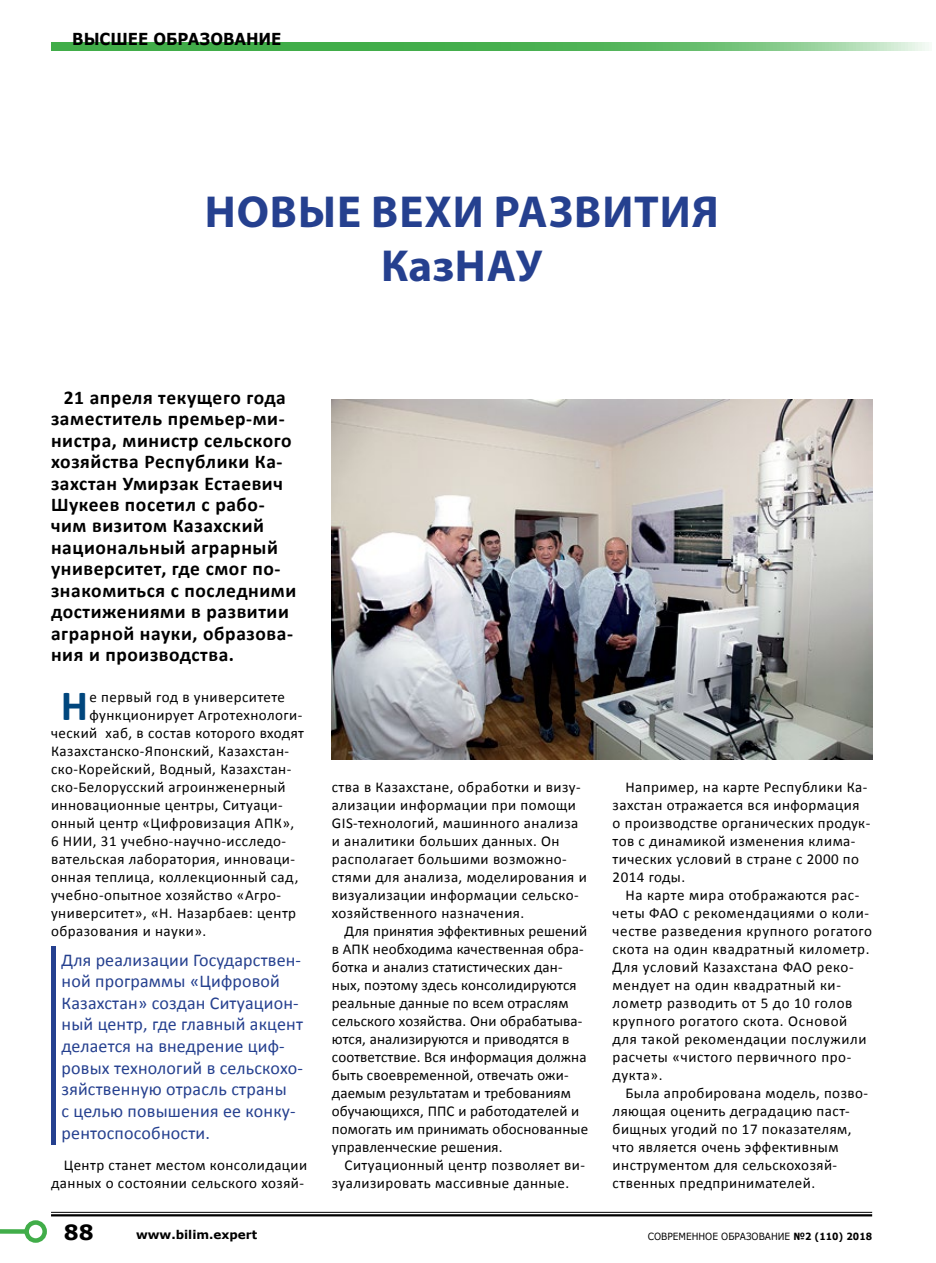
<style>
.page{position:relative;width:936px;height:1263px;background:#fff}
.page>*{position:absolute;margin:0;border:0;box-sizing:border-box;transform-origin:0 0}
.t1{font:700 45px/54px "Myriad Pro";letter-spacing:.02em;color:#25408f;text-align:center}
.t2{font:700 43.35px "Calibri";color:#00467d}
.t3{font:700 21px "Verdana";color:#000}
.t4{font:700 19.5px/21.5px "Calibri";letter-spacing:.03em;color:#000}
.t5{font:18px/21.6px "Calibri";letter-spacing:.01em;color:#25408f}
.t6{font:700 16.5px "Verdana";letter-spacing:-.005em;color:#000;scale:.91 1}
.t7{font:15px/18px "Calibri";letter-spacing:.03em;color:#000}
.t8{font:15px/18px "Calibri";letter-spacing:.01em;color:#000}
.t9{font:700 12px "Verdana";color:#000}
.t10{font:9.9px "Verdana";color:#000;scale:.91 1}
.s1{font-weight:700}
</style>
<div class="page">
<div style="left:51px;top:946px;width:5px;height:198px;background:#25408f"></div>
<img style="left:332px;top:400px;width:540px;height:360px">
<hr style="left:51px;top:1212px;width:821px;height:1px;background:#000">
<hr style="left:51px;top:1214px;width:821px;height:2px;background:#000">
<svg style="left:51px;top:43px;width:878px;height:8px;background:#5eb965"></svg>
<div style="left:0;top:1229px;width:27px;height:5px;background:#41ad49"></div>
<div style="left:24px;top:1220px;width:23px;height:23px;border:4px solid #41ad49;border-radius:50%"></div>
<p class="t6" style="left:72px;top:27px;width:231px">ВЫСШЕЕ ОБРАЗОВАНИЕ</p>
<h1 class="t1" style="left:205px;top:184px;width:515px">НОВЫЕ ВЕХИ РАЗВИТИЯ<br>КазНАУ</h1>
<p class="t4" style="left:51px;top:386px;width:247px;text-indent:13px">21 апреля текущего года заместитель премьер-ми&shy;нистра, министр сельского хозяйства Республики Ка&shy;захстан Умирзак Естаевич<br>Шукеев посетил с рабо&shy;чим визитом Казахский национальный аграрный университет, где смог по&shy;знакомиться с последними достижениями в развитии аграрной науки, образова&shy;ния и производства.</p>
<h2 class="t2" style="left:61px;top:678px;width:29px">Н</h2>
<p class="t7" style="left:89px;top:688px;width:197px">е первый год в университете</p>
<p class="t7" style="left:89px;top:706px;width:214px">функционирует Агротехнологи-</p>
<p class="t7" style="left:51px;top:724px;width:254px">ческий хаб, в состав которого входят</p>
<p class="t7" style="left:51px;top:742px;width:240px">Казахстанско-Японский, Казахстан-</p>
<p class="t7" style="left:51px;top:760px;width:242px">ско-Корейский, Водный, Казахстан-</p>
<p class="t7" style="left:51px;top:778px;width:236px">ско-Белорусский агроинженерный</p>
<p class="t7" style="left:51px;top:796px;width:233px">инновационные центры, Ситуаци-</p>
<p class="t7" style="left:51px;top:814px;width:245px">онный центр «Цифровизация АПК»,</p>
<p class="t7" style="left:51px;top:832px;width:236px">6 НИИ, 31 учебно-научно-исследо-</p>
<p class="t7" style="left:51px;top:850px;width:245px">вательская лаборатория, инноваци-</p>
<p class="t7" style="left:51px;top:868px;width:249px">онная теплица, коллекционный сад,</p>
<p class="t7" style="left:51px;top:886px;width:231px">учебно-опытное хозяйство «Агро-</p>
<p class="t7" style="left:51px;top:904px;width:246px">университет», «Н. Назарбаев: центр</p>
<p class="t7" style="left:51px;top:922px;width:157px">образования и науки».</p>
<p class="t5" style="left:62px;top:949px;width:243px">Для реализации Государствен&shy;ной программы «Цифровой<br>Казахстан» создан Ситуацион&shy;ный центр, где главный акцент делается на внедрение циф&shy;ровых технологий в сельскохо&shy;зяйственную отрасль страны<br>с целью повышения ее конку&shy;рентоспособности.</p>
<p class="t7" style="left:51px;top:1156px;width:258px;text-align:right">Центр станет местом консолидации данных о состоянии сельского хозяй-</p>
<p class="t7" style="left:332px;top:778px;width:256px">ства в Казахстане, обработки и визу&shy;ализации информации при помощи GIS-технологий, машинного анализа и аналитики больших данных. Он располагает большими возможно&shy;стями для анализа, моделирования и визуализации информации сельско&shy;хозяйственного назначения.</p>
<p class="t8" style="left:332px;top:922px;width:258px;text-indent:13px">Для принятия эффективных решений в АПК необходима качественная обра&shy;ботка и анализ статистических дан&shy;ных, поэтому здесь консолидируются реальные данные по всем отраслям сельского хозяйства. Они обрабатыва&shy;ются, анализируются и приводятся в соответствие. Вся информация должна быть своевременной, отвечать ожи&shy;даемым результатам и требованиям обучающихся, ППС и работодателей и помогать им принимать обоснованные управленческие решения.</p>
<p class="t7" style="left:332px;top:1156px;width:254px;text-indent:13px">Ситуационный центр позволяет ви&shy;зуализировать массивные данные.</p>
<p class="t7" style="left:612px;top:778px;width:259px;text-indent:13px">Например, на карте Республики Ка&shy;захстан отражается вся информация о производстве органических продук&shy;тов с динамикой изменения клима&shy;тических условий в стране с 2000 по<br>2014 годы.</p>
<p class="t7" style="left:612px;top:886px;width:261px;text-indent:13px">На карте мира отображаются рас&shy;четы ФАО с рекомендациями о коли&shy;честве разведения крупного рогатого скота на один квадратный километр.<br>Для условий Казахстана ФАО реко&shy;мендует на один квадратный ки&shy;лометр разводить от 5 до 10 голов крупного рогатого скота. Основой для такой рекомендации послужили расчеты «чистого первичного про&shy;дукта».</p>
<p class="t7" style="left:612px;top:1084px;width:257px;text-indent:13px">Была апробирована модель, позво&shy;ляющая оценить деградацию паст&shy;бищных угодий по 17 показателям, что является очень эффективным инструментом для сельскохозяй&shy;ственных предпринимателей.</p>
<h3 class="t3" style="left:64px;top:1217px;width:31px">88</h3>
<p class="t9" style="left:136px;top:1226px;width:123px">www.bilim.expert</p>
<p class="t10" style="left:647px;top:1229px;width:248px">СОВРЕМЕННОЕ ОБРАЗОВАНИЕ <span class="s1">№2 (110) 2018</span></p>
</div>
